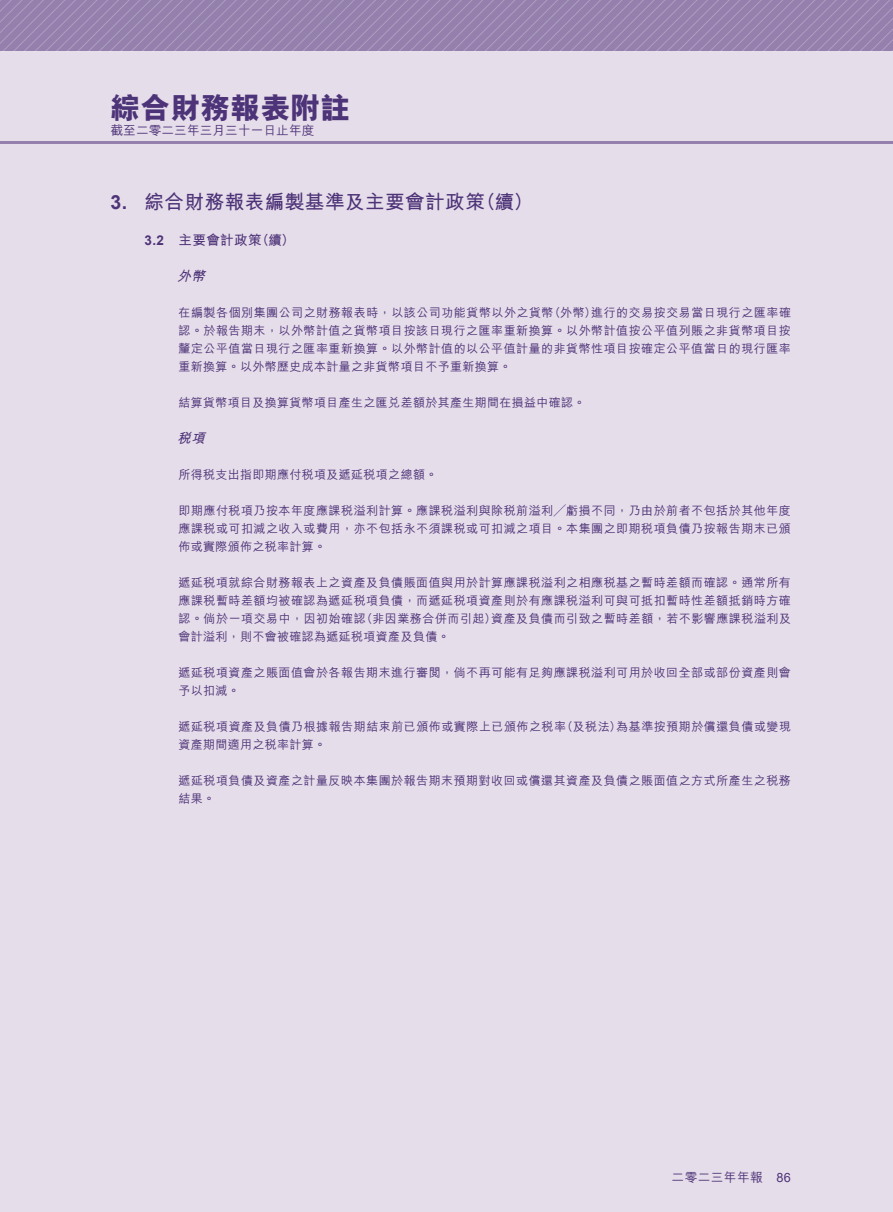
<style>
.page{position:relative;width:893px;height:1212px;background:#e6ddea}
.page>*{position:absolute;margin:0;border:0;box-sizing:border-box;transform-origin:0 0}
.t1{font:800 30px "M Hei HK";color:#4d3378}
.t2{font:700 19.5px "M Hei HK";letter-spacing:.03em;color:#4d3378}
.t3{font:700 19.5px "Arial";color:#4d3378}
.t4{font:700 13.5px "M Hei HK";letter-spacing:.03em;color:#4d3378}
.t5{font:italic 700 13.5px "M Hei HK";color:#4d3378}
.t6{font:700 13.5px "Arial";color:#4d3378}
.t7{font:500 12.75px "M Hei HK";color:#4d3378}
.t8{font:500 12.75px "M Hei HK";letter-spacing:.03em;color:#4d3378}
.t9{font:12.75px "Arial";color:#4d3378}
.t10{font:500 12px/18px "M Hei HK";letter-spacing:.04em;color:#4d3378}
</style>
<div class="page">
<svg style="left:0;top:0;width:893px;height:51px;background:#9783af"></svg>
<hr style="left:0;top:141px;width:893px;height:2px;background:#947fad">
<h1 class="t1" style="left:111px;top:88px;width:242px">綜合財務報表附註</h1>
<p class="t7" style="left:111px;top:121px;width:206px">截至二零二三年三月三十一日止年度</p>
<h2 class="t3" style="left:111px;top:188px;width:18px">3.</h2>
<h2 class="t2" style="left:145px;top:187px;width:342px">綜合財務報表編製基準及主要會計政策</h2>
<h2 class="t2" style="left:477px;top:187px;width:58px">（續(</h2>
<p class="t6" style="left:145px;top:230px;width:21px">3.2</p>
<p class="t4" style="left:179px;top:230px;width:84px">主要會計政策</p>
<p class="t4" style="left:256px;top:230px;width:40px">（續(</p>
<p class="t5" style="left:177px;top:266px;width:34px">外幣</p>
<p class="t10" style="left:179px;top:302px;width:614px">在編製各個別集團公司之財務報表時，以該公司功能貨幣以外之貨幣<br>認。於報告期末，以外幣計值之貨幣項目按該日現行之匯率重新換算。以外幣計值按公平值列賬之非貨幣項目按釐定公平值當日現行之匯率重新換算。以外幣計值的以公平值計量的非貨幣性項目按確定公平值當日的現行匯率重新換算。以外幣歷史成本計量之非貨幣項目不予重新換算。</p>
<p class="t10" style="left:179px;top:392px;width:408px">結算貨幣項目及換算貨幣項目產生之匯兌差額於其產生期間在損益中確認。</p>
<p class="t5" style="left:177px;top:428px;width:34px">稅項</p>
<p class="t10" style="left:179px;top:464px;width:260px">所得稅支出指即期應付稅項及遞延稅項之總額。</p>
<p class="t10" style="left:179px;top:500px;width:614px;text-align:justify">即期應付稅項乃按本年度應課稅溢利計算。應課稅溢利與除稅前溢利╱虧損不同，乃由於前者不包括於其他年度應課稅或可扣減之收入或費用，亦不包括永不須課稅或可扣減之項目。本集團之即期稅項負債乃按報告期末已頒佈或實際頒佈之稅率計算。</p>
<p class="t10" style="left:179px;top:572px;width:614px;text-align:right">遞延稅項就綜合財務報表上之資產及負債賬面值與用於計算應課稅溢利之相應稅基之暫時差額而確認。通常所有應課稅暫時差額均被確認為遞延稅項負債，而遞延稅項資產則於有應課稅溢利可與可抵扣暫時性差額抵銷時方確資產及負債而引致之暫時差額，若不影響應課稅溢利及</p>
<p class="t10" style="left:549px;top:302px;width:49px">（外幣）</p>
<p class="t10" style="left:591px;top:302px;width:201px">進行的交易按交易當日現行之匯率確</p>
<p class="t10" style="left:361px;top:608px;width:137px">（非因業務合併而引起）</p>
<p class="t10" style="left:179px;top:608px;width:273px">認。倘於一項交易中，因初始確認<br>會計溢利，則不會被確認為遞延稅項資產及負債。</p>
<p class="t10" style="left:179px;top:662px;width:614px">遞延稅項資產之賬面值會於各報告期末進行審閱，倘不再可能有足夠應課稅溢利可用於收回全部或部份資產則會予以扣減。</p>
<p class="t10" style="left:616px;top:716px;width:176px">為基準按預期於償還負債或變現</p>
<p class="t10" style="left:179px;top:716px;width:389px">遞延稅項資產及負債乃根據報告期結束前已頒佈或實際上已頒佈之稅率資產期間適用之稅率計算。</p>
<p class="t10" style="left:179px;top:770px;width:614px">遞延稅項負債及資產之計量反映本集團於報告期末預期對收回或償還其資產及負債之賬面值之方式所產生之稅務結果。</p>
<p class="t10" style="left:561px;top:716px;width:62px">（及稅法）</p>
<p class="t8" style="left:671px;top:1167px;width:93px">二零二三年年報</p>
<p class="t9" style="left:776px;top:1168px;width:16px">86</p>
</div>
